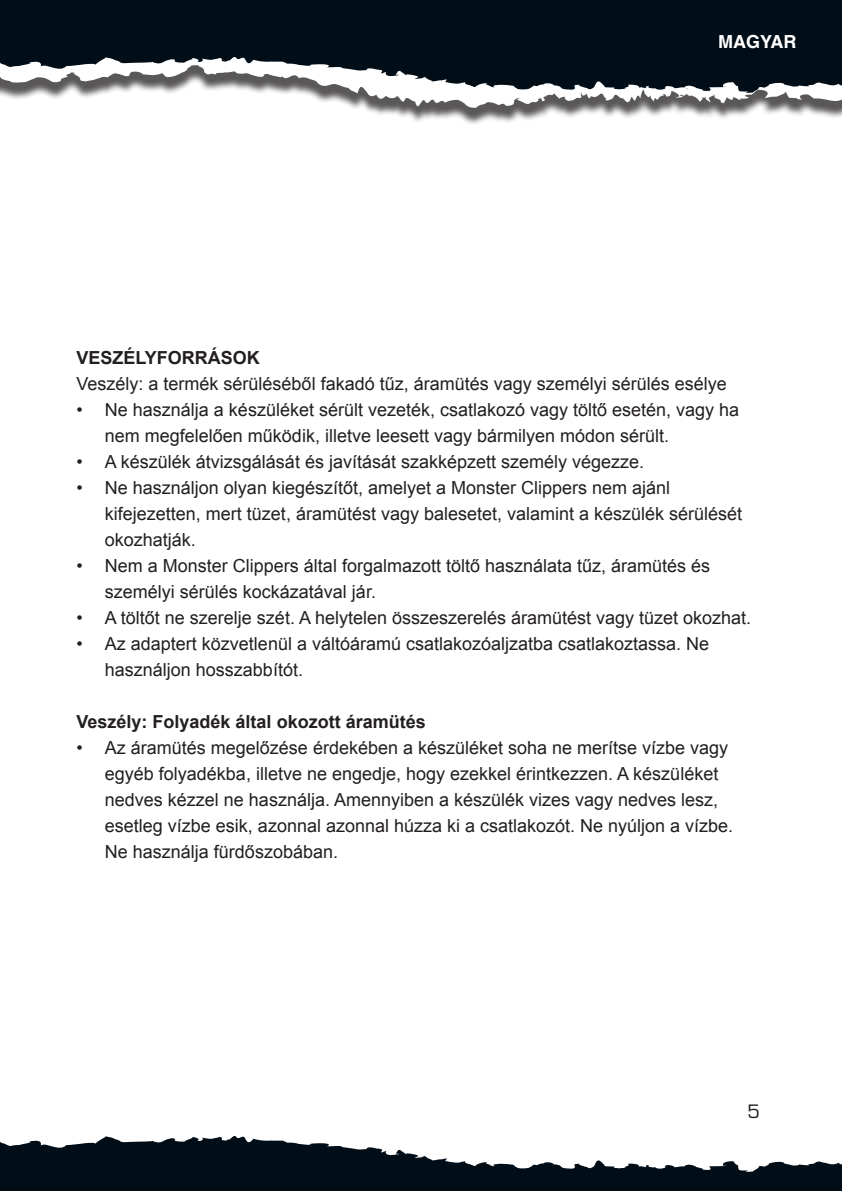
<style>
.page{position:relative;width:842px;height:1191px;background:#fff}
.page>*{position:absolute;margin:0;border:0;box-sizing:border-box;transform-origin:0 0}
.t1{font:18px/26px "Arial";color:#231f20}
.t2{font:700 18px "Arial";color:#231f20}
.t3{font:700 18px "Helvetica";color:#fff}
.t4{font:18px "Eurostile LT Std";color:#231f20}
</style>
<div class="page">
<div style="left:0;top:0;width:842px;height:125px;background:#231f20;opacity:.75"></div>
<svg style="left:0;top:93px;width:842px;height:22px"></svg>
<svg style="left:0;top:0;width:842px;height:93px;background:#28333b"></svg>
<svg style="left:0;top:1136px;width:842px;height:55px;fill:#010e18"></svg>
<p class="t3" style="left:718px;top:27px;width:80px">MAGYAR</p>
<p class="t2" style="left:77px;top:346px;width:185px">VESZÉLYFORRÁSOK</p>
<p class="t1" style="left:77px;top:371px;width:652px">Veszély: a termék sérüléséből fakadó tűz, áramütés vagy személyi sérülés esélye</p>
<p class="t1" style="left:105px;top:397px;width:636px;text-indent:-28px">• Ne használja a készüléket sérült vezeték, csatlakozó vagy töltő esetén, vagy ha nem megfelelően működik, illetve leesett vagy bármilyen módon sérült.</p>
<p class="t1" style="left:77px;top:449px;width:569px">• A készülék átvizsgálását és javítását szakképzett személy végezze.</p>
<p class="t1" style="left:105px;top:475px;width:639px;text-indent:-28px">• Ne használjon olyan kiegészítőt, amelyet a Monster Clippers nem ajánl kifejezetten, mert tüzet, áramütést vagy balesetet, valamint a készülék sérülését okozhatják.</p>
<p class="t1" style="left:105px;top:553px;width:607px;text-indent:-28px">• Nem a Monster Clippers által forgalmazott töltő használata tűz, áramütés és személyi sérülés kockázatával jár.</p>
<p class="t1" style="left:77px;top:605px;width:676px">• A töltőt ne szerelje szét. A helytelen összeszerelés áramütést vagy tüzet okozhat.</p>
<p class="t1" style="left:105px;top:631px;width:606px;text-indent:-28px">• Az adaptert közvetlenül a váltóáramú csatlakozóaljzatba csatlakoztassa. Ne használjon hosszabbítót.</p>
<p class="t2" style="left:77px;top:710px;width:351px">Veszély: Folyadék által okozott áramütés</p>
<p class="t1" style="left:105px;top:735px;width:630px;text-indent:-28px">• Az áramütés megelőzése érdekében a készüléket soha ne merítse vízbe vagy egyéb folyadékba, illetve ne engedje, hogy ezekkel érintkezzen. A készüléket nedves kézzel ne használja. Amennyiben a készülék vizes vagy nedves lesz, esetleg vízbe esik, azonnal azonnal húzza ki a csatlakozót. Ne nyúljon a vízbe.<br>Ne használja fürdőszobában.</p>
<p class="t4" style="left:747px;top:1100px;width:14px">5</p>
</div>
